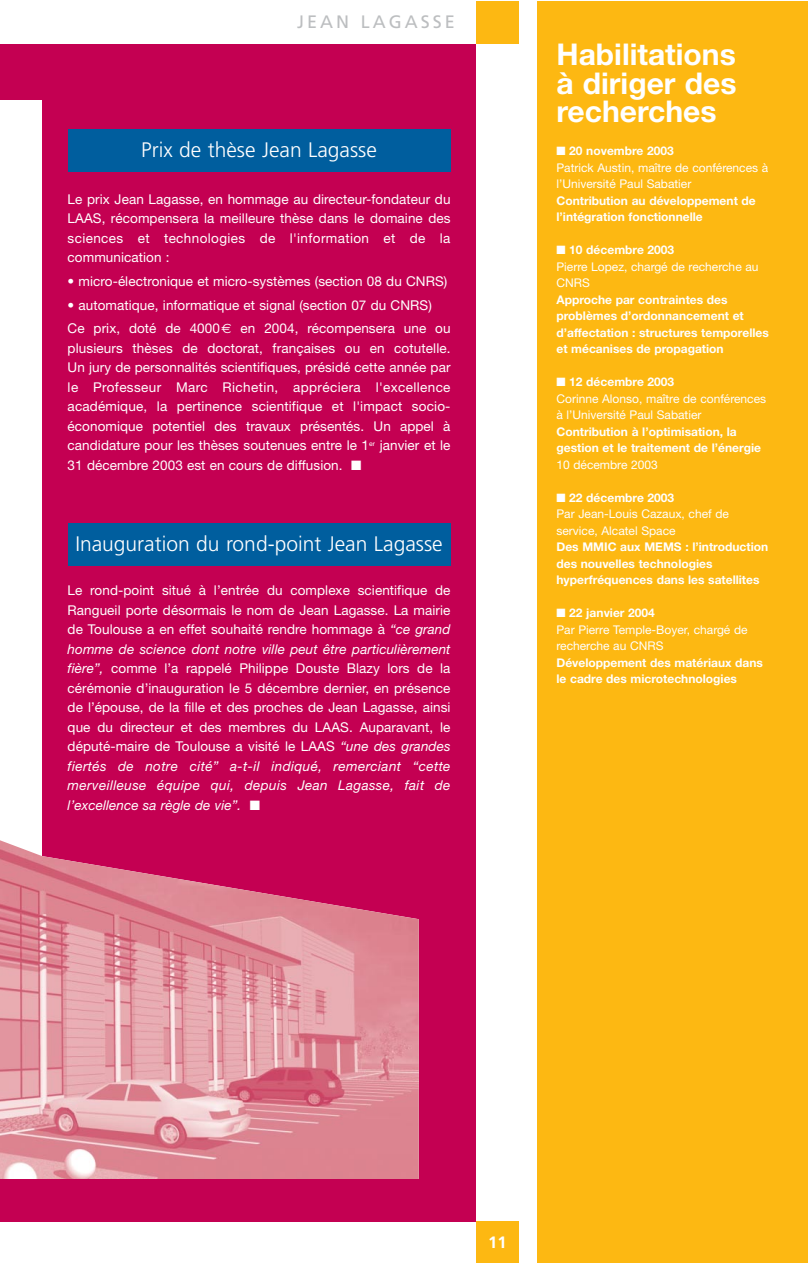
<style>
.page{position:relative;width:809px;height:1263px;background:#fff}
.page>*{position:absolute;margin:0;border:0;box-sizing:border-box;transform-origin:0 0}
.t1{font:700 30px/28.5px "Helvetica Neue";color:#fff;text-align:justify}
.t2{font:300 21px "Frutiger";color:#fff}
.t3{font:18px "Frutiger";letter-spacing:.165em;color:#bcbec0}
.t4{font:700 16.5px "Frutiger";color:#fff}
.t5{font:13.5px/19.5px "Helvetica Neue";letter-spacing:.005em;color:#fff;text-align:justify}
.t6{font:700 12px/16.5px "Helvetica Neue";color:#fff}
.t7{font:12px/16.5px "Helvetica Neue";color:#fff}
.s1{font-family:"Euro Sans"}
.s2{font-style:italic}
.s3{font-weight:700}
</style>
<div class="page">
<div style="left:42px;top:44px;width:434px;height:1178px;background:#c40052"></div>
<div style="left:476px;top:1222px;width:42px;height:41px;background:#fdb812"></div>
<div style="left:476px;top:2px;width:42px;height:42px;background:#fdb812"></div>
<div style="left:68px;top:523px;width:382px;height:43px;background:#005e9e"></div>
<div style="left:68px;top:129px;width:382px;height:42px;background:#005e9e"></div>
<img style="left:0;top:840px;width:419px;height:339px">
<div style="left:537px;top:2px;width:270px;height:1261px;background:#fdb812"></div>
<div style="left:0;top:1179px;width:440px;height:43px;background:#c40052"></div>
<div style="left:0;top:44px;width:83px;height:56px;background:#c40052"></div>
<h3 class="t3" style="left:297px;top:14px;width:159px">JEAN LAGASSE</h3>
<h2 class="t2" style="left:141px;top:142px;width:237px">Prix de thèse Jean Lagasse</h2>
<p class="t5" style="left:68px;top:190px;width:384px">Le prix Jean Lagasse, en hommage au directeur-fondateur du LAAS, récompensera la meilleure thèse dans le domaine des sciences et technologies de l'information et de la communication :</p>
<p class="t5" style="left:68px;top:273px;width:381px">• micro-électronique et micro-systèmes (section 08 du CNRS)</p>
<p class="t5" style="left:68px;top:294px;width:384px;line-height:23.7px">• automatique, informatique et signal (section 07 du CNRS)<br>Ce prix, doté de 4000<span class="s1">€</span> en 2004, récompensera une ou</p>
<p class="t5" style="left:68px;top:340px;width:384px">plusieurs thèses de doctorat, françaises ou en cotutelle.<br>Un jury de personnalités scientifiques, présidé cette année par le Professeur Marc Richetin, appréciera l'excellence académique, la pertinence scientifique et l'impact socio&shy;économique potentiel des travaux présentés. Un appel à candidature pour les thèses soutenues entre le 1<sup>er</sup> janvier et le 31 décembre 2003 est en cours de diffusion. ■</p>
<h2 class="t2" style="left:75px;top:536px;width:369px">Inauguration du rond-point Jean Lagasse</h2>
<p class="t5" style="left:68px;top:582px;width:384px">Le rond-point situé à l’entrée du complexe scientifique de Rangueil porte désormais le nom de Jean Lagasse. La mairie de Toulouse a en effet souhaité rendre hommage à <span class="s2">“ce grand homme de science dont notre ville peut être particulièrement fière”,</span> comme l’a rappelé Philippe Douste Blazy lors de la cérémonie d’inauguration le 5 décembre dernier, en présence de l’épouse, de la fille et des proches de Jean Lagasse, ainsi que du directeur et des membres du LAAS. Auparavant, le député-maire de Toulouse a visité le LAAS <span class="s2">“une des grandes fiertés de notre cité” a-t-il indiqué, remerciant “cette merveilleuse équipe qui, depuis Jean Lagasse, fait de l’excellence sa règle de vie”.</span> ■</p>
<h1 class="t1" style="left:556px;top:43px;width:181px">Habilitations à diriger des recherches</h1>
<p class="t7" style="left:556px;top:144px;width:213px">■ <span class="s3">20 novembre 2003<br></span>Patrick Austin, maître de conférences à l’Université Paul Sabatier</p>
<p class="t6" style="left:556px;top:193px;width:201px">Contribution au développement de l’intégration fonctionnelle</p>
<p class="t7" style="left:556px;top:243px;width:203px">■ <span class="s3">10 décembre 2003<br></span>Pierre Lopez, chargé de recherche au<br>CNRS</p>
<p class="t6" style="left:556px;top:292px;width:214px">Approche par contraintes des problèmes d’ordonnancement et d’affectation : structures temporelles et mécanises de propagation</p>
<p class="t7" style="left:556px;top:375px;width:211px">■ <span class="s3">12 décembre 2003<br></span>Corinne Alonso, maître de conférences à l’Université Paul Sabatier</p>
<p class="t6" style="left:556px;top:424px;width:206px">Contribution à l’optimisation, la gestion et le traitement de l’énergie</p>
<p class="t7" style="left:556px;top:458px;width:103px">10 décembre 2003</p>
<p class="t7" style="left:556px;top:491px;width:174px">■ <span class="s3">22 décembre 2003<br></span>Par Jean-Louis Cazaux, chef de service, Alcatel Space</p>
<p class="t6" style="left:556px;top:540px;width:213px">Des MMIC aux MEMS : l’introduction des nouvelles technologies hyperfréquences dans les satellites</p>
<p class="t7" style="left:556px;top:606px;width:192px">■ <span class="s3">22 janvier 2004<br></span>Par Pierre Temple-Boyer, chargé de recherche au CNRS</p>
<p class="t6" style="left:556px;top:655px;width:208px">Développement des matériaux dans le cadre des microtechnologies</p>
<p class="t4" style="left:488px;top:1235px;width:20px">11</p>
</div>
